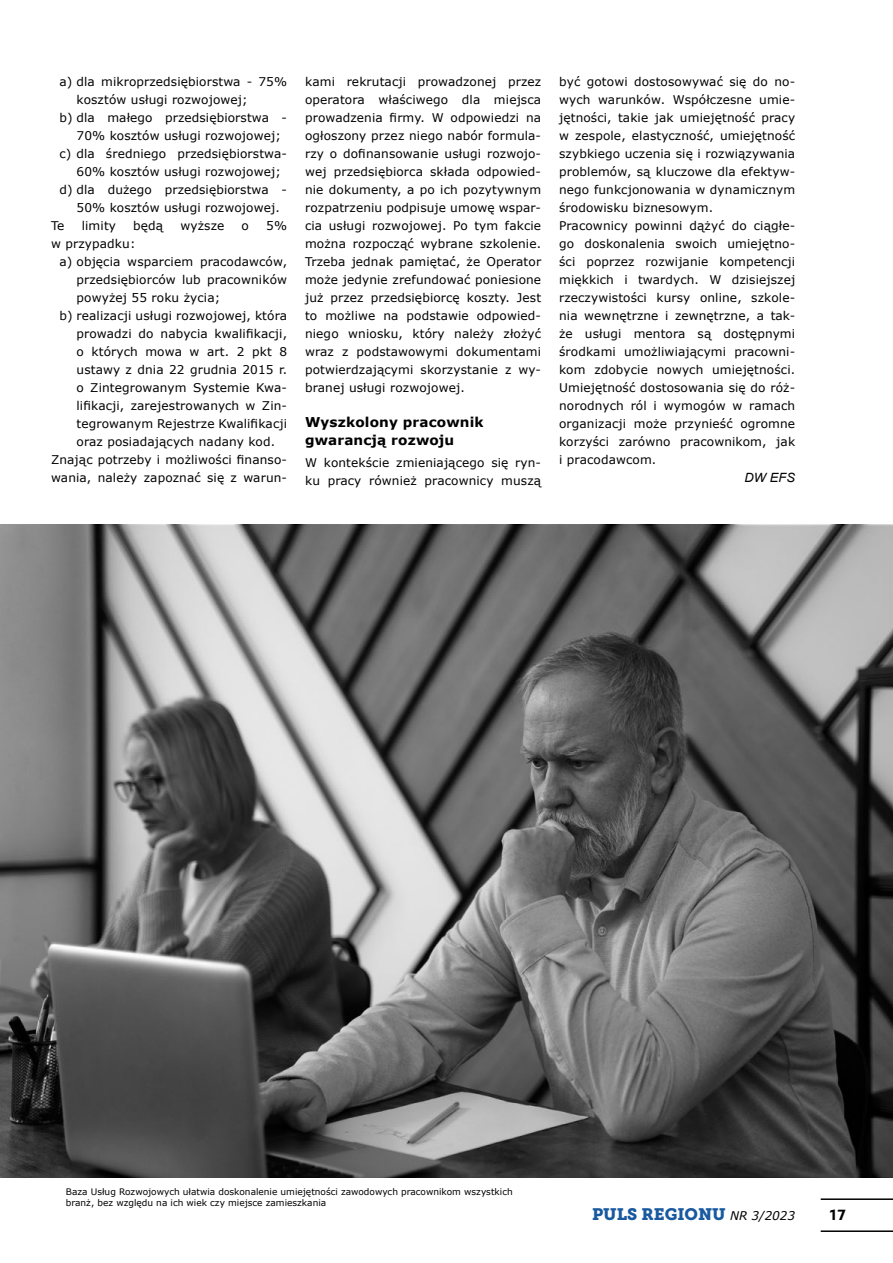
<style>
.page{position:relative;width:893px;height:1263px;background:#fff}
.page>*{position:absolute;margin:0;border:0;box-sizing:border-box;transform-origin:0 0}
.t1{font:16.5px "Museo Slab 900";color:#18599f}
.t2{font:700 15px "Expo Sans Pro";color:#000}
.srodtytul{font:700 13.5px/18px "Verdana";letter-spacing:.01em;color:#000}
.tekst{font:italic 12.75px "Arial";color:#000}
.tekst-2{font:12px/18px "Verdana";letter-spacing:.01em;color:#000}
.podpis_zdjecia{font:9px/10.8px "Verdana";color:#000}
.s1{font-family:"Verdana";font-style:italic;font-size:12px;color:#000}
</style>
<div class="page">
<hr style="left:821px;top:1230px;width:72px;height:2px;background:#000">
<hr style="left:821px;top:1198px;width:72px;height:2px;background:#000">
<img style="left:0;top:524px;width:893px;height:654px">
<p class="tekst-2" style="left:77px;top:72px;width:212px;text-indent:-17px">a) dla mikroprzedsiębiorstwa - 75% kosztów usługi rozwojowej;</p>
<p class="tekst-2" style="left:77px;top:108px;width:212px;text-indent:-17px">b) dla małego przedsiębiorstwa -<br>70% kosztów usługi rozwojowej;</p>
<p class="tekst-2" style="left:77px;top:144px;width:212px;text-indent:-17px">c) dla średniego przedsiębiorstwa-<br>60% kosztów usługi rozwojowej;</p>
<p class="tekst-2" style="left:77px;top:180px;width:212px;text-indent:-17px">d) dla dużego przedsiębiorstwa -<br>50% kosztów usługi rozwojowej.</p>
<p class="tekst-2" style="left:51px;top:216px;width:15px">Te</p>
<p class="tekst-2" style="left:82px;top:216px;width:36px">limity</p>
<p class="tekst-2" style="left:133px;top:216px;width:31px">będą</p>
<p class="tekst-2" style="left:180px;top:216px;width:45px">wyższe</p>
<p class="tekst-2" style="left:242px;top:216px;width:9px">o</p>
<p class="tekst-2" style="left:266px;top:216px;width:22px">5%</p>
<p class="tekst-2" style="left:51px;top:234px;width:86px">w przypadku:</p>
<p class="tekst-2" style="left:77px;top:252px;width:212px;text-align:justify;text-indent:-17px">a) objęcia wsparciem pracodawców, przedsiębiorców lub pracowników powyżej 55 roku życia;</p>
<p class="tekst-2" style="left:77px;top:306px;width:212px;text-align:justify;text-indent:-17px">b) realizacji usługi rozwojowej, która prowadzi do nabycia kwalifikacji, o których mowa w art. 2 pkt 8 ustawy z dnia 22 grudnia 2015 r. o Zintegrowanym Systemie Kwa&shy;lifikacji, zarejestrowanych w Zin&shy;tegrowanym Rejestrze Kwalifikacji oraz posiadających nadany kod.</p>
<p class="tekst-2" style="left:51px;top:450px;width:238px">Znając potrzeby i możliwości finanso&shy;wania, należy zapoznać się z warun-</p>
<p class="tekst-2" style="left:305px;top:72px;width:238px;text-align:justify">kami rekrutacji prowadzonej przez operatora właściwego dla miejsca prowadzenia firmy. W odpowiedzi na ogłoszony przez niego nabór formula&shy;rzy o dofinansowanie usługi rozwojo&shy;wej przedsiębiorca składa odpowied&shy;nie dokumenty, a po ich pozytywnym rozpatrzeniu podpisuje umowę wspar&shy;cia usługi rozwojowej. Po tym fakcie można rozpocząć wybrane szkolenie.<br>Trzeba jednak pamiętać, że Operator może jedynie zrefundować poniesione już przez przedsiębiorcę koszty. Jest to możliwe na podstawie odpowied&shy;niego wniosku, który należy złożyć wraz z podstawowymi dokumentami potwierdzającymi skorzystanie z wy&shy;branej usługi rozwojowej.</p>
<h2 class="srodtytul" style="left:305px;top:413px;width:180px">Wyszkolony pracownik gwarancją rozwoju</h2>
<p class="tekst-2" style="left:305px;top:453px;width:238px">W kontekście zmieniającego się ryn&shy;ku pracy również pracownicy muszą</p>
<p class="tekst-2" style="left:559px;top:72px;width:238px;text-align:justify">być gotowi dostosowywać się do no&shy;wych warunków. Współczesne umie&shy;jętności, takie jak umiejętność pracy w zespole, elastyczność, umiejętność szybkiego uczenia się i rozwiązywania problemów, są kluczowe dla efektyw&shy;nego funkcjonowania w dynamicznym środowisku biznesowym.</p>
<p class="tekst-2" style="left:559px;top:216px;width:238px;text-align:justify">Pracownicy powinni dążyć do ciągłe&shy;go doskonalenia swoich umiejętno&shy;ści poprzez rozwijanie kompetencji miękkich i twardych. W dzisiejszej rzeczywistości kursy online, szkole&shy;nia wewnętrzne i zewnętrzne, a tak&shy;że usługi mentora są dostępnymi środkami umożliwiającymi pracowni&shy;kom zdobycie nowych umiejętności.<br>Umiejętność dostosowania się do róż&shy;norodnych ról i wymogów w ramach organizacji może przynieść ogromne korzyści zarówno pracownikom, jak i pracodawcom.</p>
<p class="tekst" style="left:744px;top:469px;width:52px">DW EFS</p>
<p class="podpis_zdjecia" style="left:66px;top:1186px;width:448px">Baza Usług Rozwojowych ułatwia doskonalenie umiejętności zawodowych pracownikom wszystkich branż, bez względu na ich wiek czy miejsce zamieszkania</p>
<h1 class="t1" style="left:592px;top:1205px;width:205px">PULS REGIONU <span class="s1">NR 3/2023</span></h1>
<p class="t2" style="left:829px;top:1205px;width:18px">17</p>
</div>
